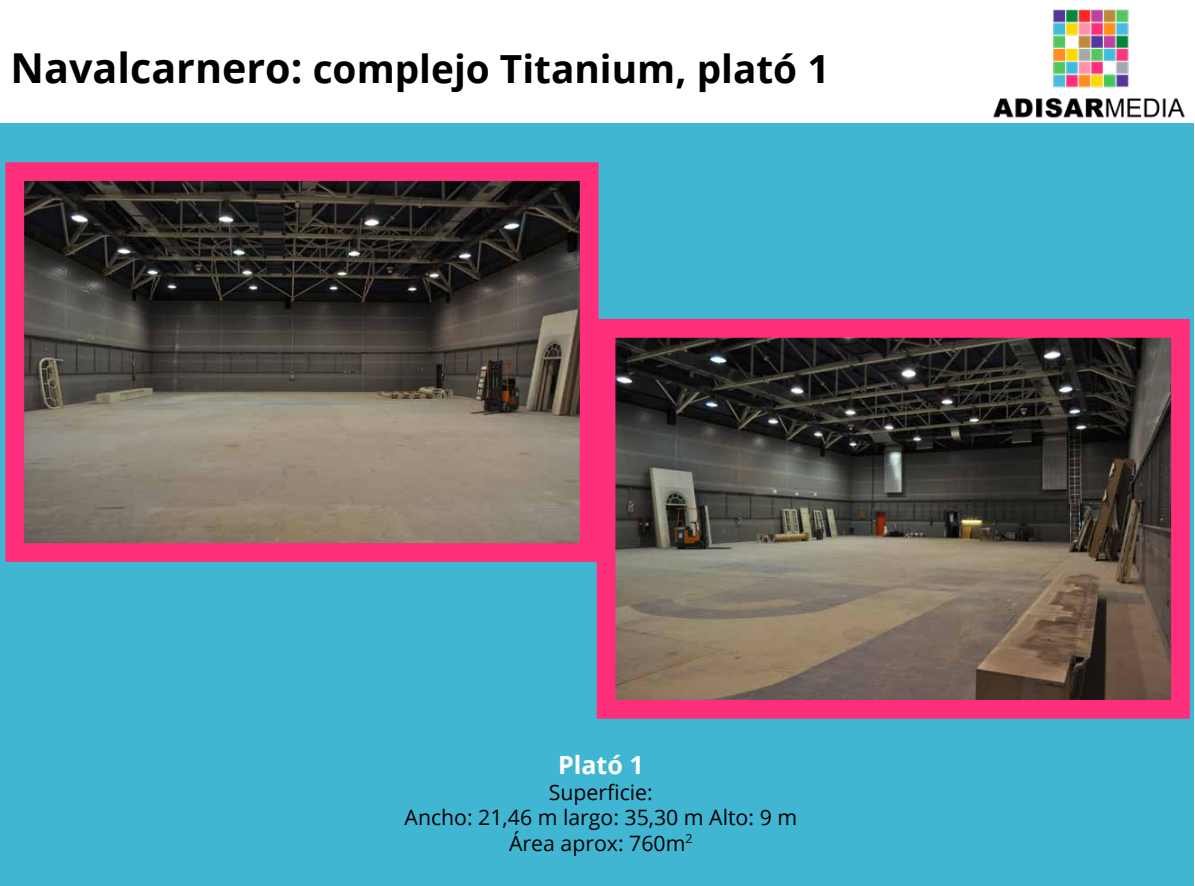
<style>
.page{position:relative;width:1195px;height:886px;background:#fff}
.page>*{position:absolute;margin:0;border:0;box-sizing:border-box;transform-origin:0 0}
.t1{font:700 38.75px "Open Sans";color:#000}
.t2{font:700 25px "Open Sans";color:#fff}
.t3{font:21.25px/25.5px "Open Sans";color:#000;text-align:center}
.s1{font-size:41.25px}
</style>
<div class="page">
<img style="left:993px;top:9px;width:192px;height:109px">
<div style="left:1px;top:124px;width:1192px;height:762px;background:#41b6d3"></div>
<img style="left:616px;top:339px;width:553px;height:360px">
<div style="left:596px;top:319px;width:593px;height:400px;border:19px solid #ff2e7b"></div>
<img style="left:25px;top:182px;width:553px;height:360px">
<div style="left:5px;top:162px;width:593px;height:400px;border:19px solid #ff2e7b"></div>
<h1 class="t1" style="left:11px;top:41px;width:820px"><span class="s1">Navalcarnero:</span> complejo Titanium, plató 1</h1>
<p class="t2" style="left:558px;top:747px;width:87px">Plató 1</p>
<p class="t3" style="left:404px;top:778px;width:394px">Superficie:<br>Ancho: 21,46 m largo: 35,30 m Alto: 9 m<br>Área aprox: 760m<sup>2</sup></p>
</div>
